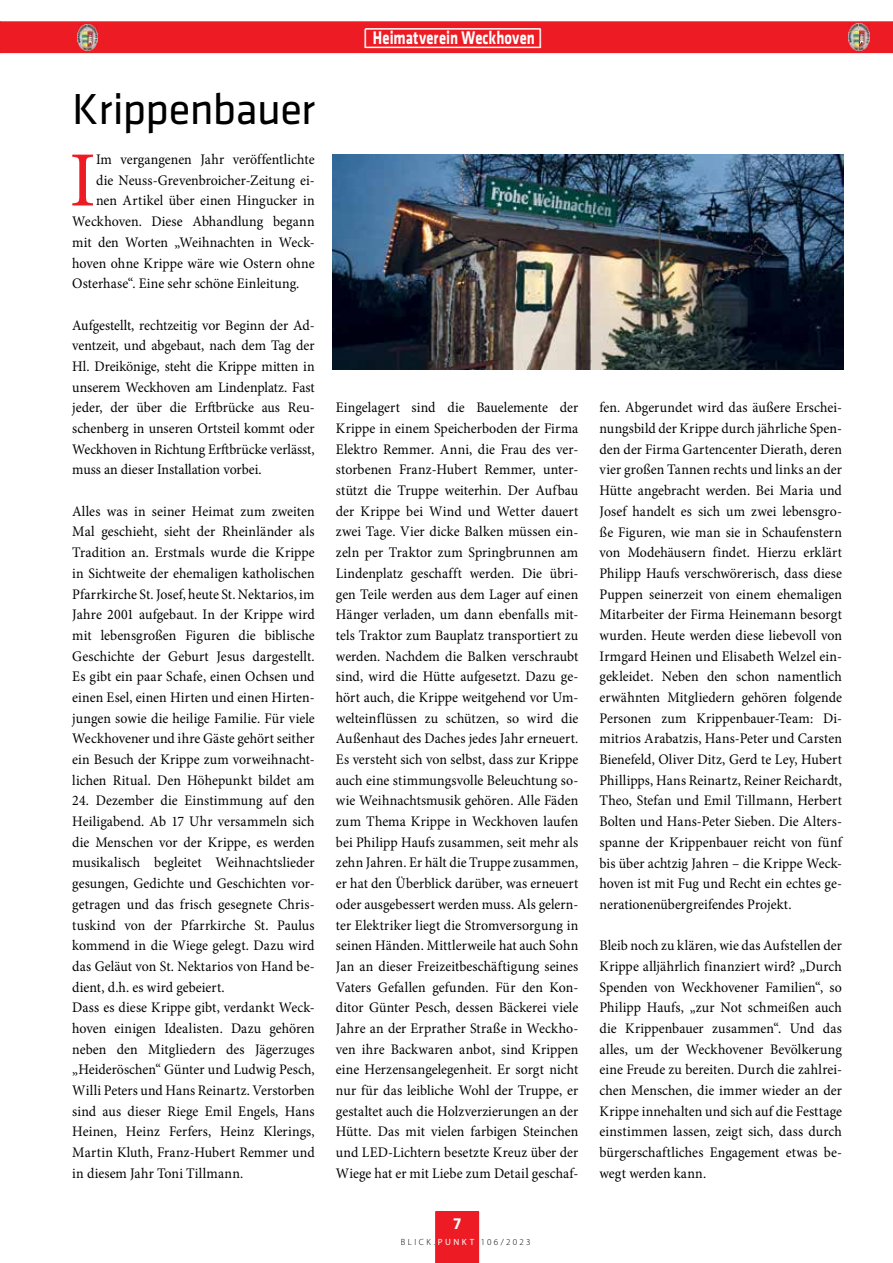
<style>
.page{position:relative;width:893px;height:1263px;background:#fff}
.page>*{position:absolute;margin:0;border:0;box-sizing:border-box;transform-origin:0 0}
.t1{font:78.3px "Minion Pro";color:#ed1c24}
.t2{font:45px "Klavika";letter-spacing:-.015em;color:#000}
.t3{font:700 19.05px "Klavika";letter-spacing:.005em;color:#fff;scale:.77 1}
.t4{font:700 16.5px "Klavika";color:#fff}
.t5{font:14.7px/20.7px "Minion Pro";letter-spacing:.005em;color:#000;text-align:justify;scale:.95 1}
.t6{font:300 9px "Myriad Pro";letter-spacing:.275em;color:#000}
.s1{font-weight:400;color:#fff}
</style>
<div class="page">
<div style="left:435px;top:1211px;width:44px;height:52px;background:#ed1c24"></div>
<div style="left:0;top:21px;width:893px;height:32px;background:#ed1c24"></div>
<img style="left:333px;top:154px;width:510px;height:216px">
<img style="left:848px;top:24px;width:21px;height:27px">
<img style="left:77px;top:24px;width:21px;height:27px">
<h2 class="t2" style="left:72px;top:86px;width:244px">Krippenbauer</h2>
<h1 class="t1" style="left:69px;top:128px;width:28px">I</h1>
<p class="t5" style="left:96px;top:149px;width:232px">Im vergangenen Jahr veröffentlichte</p>
<p class="t5" style="left:96px;top:170px;width:232px">die Neuss-Grevenbroicher-Zeitung ei-</p>
<p class="t5" style="left:96px;top:190px;width:232px">nen Artikel über einen Hingucker in</p>
<p class="t5" style="left:72px;top:211px;width:257px">Weckhoven. Diese Abhandlung begann</p>
<p class="t5" style="left:72px;top:232px;width:257px">mit den Worten „Weihnachten in Weck-</p>
<p class="t5" style="left:72px;top:253px;width:257px">hoven ohne Krippe wäre wie Ostern ohne</p>
<p class="t5" style="left:72px;top:273px;width:241px">Osterhase“. Eine sehr schöne Einleitung.</p>
<p class="t5" style="left:72px;top:315px;width:257px">Aufgestellt, rechtzeitig vor Beginn der Ad&shy;ventzeit, und abgebaut, nach dem Tag der Hl. Dreikönige, steht die Krippe mitten in unserem Weckhoven am Lindenplatz. Fast jeder, der über die Erftbrücke aus Reu&shy;schenberg in unseren Ortsteil kommt oder Weckhoven in Richtung Erftbrücke verlässt, muss an dieser Installation vorbei.</p>
<p class="t5" style="left:72px;top:501px;width:257px">Alles was in seiner Heimat zum zweiten Mal geschieht, sieht der Rheinländer als Tradition an. Erstmals wurde die Krippe in Sichtweite der ehemaligen katholischen Pfarrkirche St. Josef, heute St. Nektarios, im Jahre 2001 aufgebaut. In der Krippe wird mit lebensgroßen Figuren die biblische Geschichte der Geburt Jesus dargestellt.<br>Es gibt ein paar Schafe, einen Ochsen und einen Esel, einen Hirten und einen Hirten&shy;jungen sowie die heilige Familie. Für viele Weckhovener und ihre Gäste gehört seither ein Besuch der Krippe zum vorweihnacht&shy;lichen Ritual. Den Höhepunkt bildet am</p>
<p class="t5" style="left:72px;top:790px;width:257px;text-align:left">24. Dezember die Einstimmung auf den Heiligabend. Ab 17 Uhr versammeln sich die Menschen vor der Krippe, es werden musikalisch begleitet Weihnachtslieder gesungen, Gedichte und Geschichten vor&shy;getragen und das frisch gesegnete Chris&shy;tuskind von der Pfarrkirche St. Paulus kommend in die Wiege gelegt. Dazu wird das Geläut von St. Nektarios von Hand be&shy;dient, d.h. es wird gebeiert.<br>Dass es diese Krippe gibt, verdankt Weck&shy;hoven einigen Idealisten. Dazu gehören neben den Mitgliedern des Jägerzuges „Heideröschen“ Günter und Ludwig Pesch, Willi Peters und Hans Reinartz. Verstorben sind aus dieser Riege Emil Engels, Hans Heinen, Heinz Ferfers, Heinz Klerings, Martin Kluth, Franz-Hubert Remmer und in diesem Jahr Toni Tillmann.</p>
<p class="t3" style="left:364px;top:27px;width:233px">| Heimatverein Weckhoven |</p>
<p class="t5" style="left:336px;top:397px;width:257px">Eingelagert sind die Bauelemente der Krippe in einem Speicherboden der Firma Elektro Remmer. Anni, die Frau des ver&shy;storbenen Franz-Hubert Remmer, unter&shy;stützt die Truppe weiterhin. Der Aufbau der Krippe bei Wind und Wetter dauert zwei Tage. Vier dicke Balken müssen ein&shy;zeln per Traktor zum Springbrunnen am Lindenplatz geschafft werden. Die übri&shy;gen Teile werden aus dem Lager auf einen Hänger verladen, um dann ebenfalls mit&shy;tels Traktor zum Bauplatz transportiert zu werden. Nachdem die Balken verschraubt sind, wird die Hütte aufgesetzt. Dazu ge&shy;hört auch, die Krippe weitgehend vor Um&shy;welteinflüssen zu schützen, so wird die Außenhaut des Daches jedes Jahr erneuert.<br>Es versteht sich von selbst, dass zur Krippe auch eine stimmungsvolle Beleuchtung so&shy;wie Weihnachtsmusik gehören. Alle Fäden zum Thema Krippe in Weckhoven laufen bei Philipp Haufs zusammen, seit mehr als zehn Jahren. Er hält die Truppe zusammen, er hat den Überblick darüber, was erneuert oder ausgebessert werden muss. Als gelern&shy;ter Elektriker liegt die Stromversorgung in seinen Händen. Mittlerweile hat auch Sohn Jan an dieser Freizeitbeschäftigung seines Vaters Gefallen gefunden. Für den Kon&shy;ditor Günter Pesch, dessen Bäckerei viele Jahre an der Erprather Straße in Weckho&shy;ven ihre Backwaren anbot, sind Krippen eine Herzensangelegenheit. Er sorgt nicht nur für das leibliche Wohl der Truppe, er gestaltet auch die Holzverzierungen an der Hütte. Das mit vielen farbigen Steinchen und LED-Lichtern besetzte Kreuz über der Wiege hat er mit Liebe zum Detail geschaf-</p>
<p class="t4" style="left:453px;top:1215px;width:9px">7</p>
<p class="t6" style="left:401px;top:1237px;width:131px">BLick.<span class="s1">Punkt</span> 106/2023</p>
<p class="t5" style="left:600px;top:397px;width:257px">fen. Abgerundet wird das äußere Erschei&shy;nungsbild der Krippe durch jährliche Spen&shy;den der Firma Gartencenter Dierath, deren vier großen Tannen rechts und links an der Hütte angebracht werden. Bei Maria und Josef handelt es sich um zwei lebensgro&shy;ße Figuren, wie man sie in Schaufenstern von Modehäusern findet. Hierzu erklärt Philipp Haufs verschwörerisch, dass diese Puppen seinerzeit von einem ehemaligen Mitarbeiter der Firma Heinemann besorgt wurden. Heute werden diese liebevoll von Irmgard Heinen und Elisabeth Welzel ein&shy;gekleidet. Neben den schon namentlich erwähnten Mitgliedern gehören folgende Personen zum Krippenbauer-Team: Di&shy;mitrios Arabatzis, Hans-Peter und Carsten Bienefeld, Oliver Ditz, Gerd te Ley, Hubert Phillipps, Hans Reinartz, Reiner Reichardt, Theo, Stefan und Emil Tillmann, Herbert Bolten und Hans-Peter Sieben. Die Alters&shy;spanne der Krippenbauer reicht von fünf bis über achtzig Jahren – die Krippe Weck&shy;hoven ist mit Fug und Recht ein echtes ge&shy;nerationenübergreifendes Projekt.</p>
<p class="t5" style="left:600px;top:935px;width:257px">Bleib noch zu klären, wie das Aufstellen der Krippe alljährlich finanziert wird? „Durch Spenden von Weckhovener Familien“, so Philipp Haufs, „zur Not schmeißen auch die Krippenbauer zusammen“. Und das alles, um der Weckhovener Bevölkerung eine Freude zu bereiten. Durch die zahlrei&shy;chen Menschen, die immer wieder an der Krippe innehalten und sich auf die Festtage einstimmen lassen, zeigt sich, dass durch bürgerschaftliches Engagement etwas be&shy;wegt werden kann.</p>
</div>
